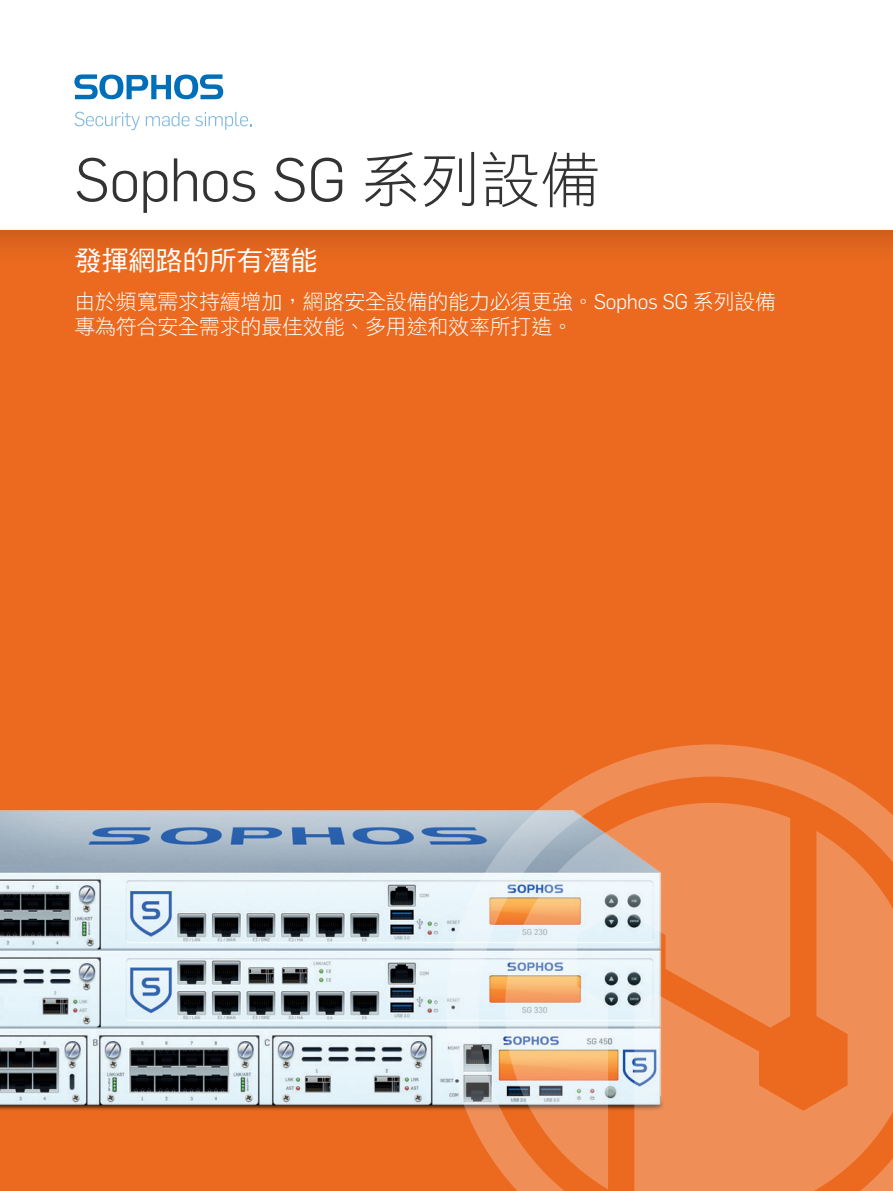
<style>
.page{position:relative;width:893px;height:1191px;background:#fff}
.page>*{position:absolute;margin:0;border:0;box-sizing:border-box;transform-origin:0 0}
.t1{font:300 60px "Flama";letter-spacing:-.015em;color:#323332}
.t2{font:27px "DF Hei Std W5";color:#fff}
.t3{font:21px/25.2px "DF Hei Std W3";letter-spacing:-.01em;color:#fff}
.s1{font-family:"DF Hei Std W3";font-weight:400}
.s2{font-family:"Flama";font-weight:300}
</style>
<div class="page">
<div style="left:0;top:229px;width:893px;height:962px;background:#eb6a1f"></div>
<img style="left:0;top:810px;width:446px;height:300px">
<svg style="left:446px;top:744px;width:447px;height:447px"></svg>
<svg style="left:74px;top:112px;width:66px;height:18px"></svg>
<svg style="left:146px;top:112px;width:105px;height:18px"></svg>
<svg style="left:74px;top:74px;width:149px;height:25px"></svg>
<h1 class="t1" style="left:74px;top:139px;width:528px">Sophos SG <span class="s1">系列設備</span></h1>
<p class="t2" style="left:74px;top:245px;width:244px">發揮網路的所有潛能</p>
<p class="t3" style="left:74px;top:288px;width:703px">由於頻寬需求持續增加，網路安全設備的能力必須更強。<span class="s2">Sophos SG</span> 系列設備專為符合安全需求的最佳效能、多用途和效率所打造。</p>
</div>
